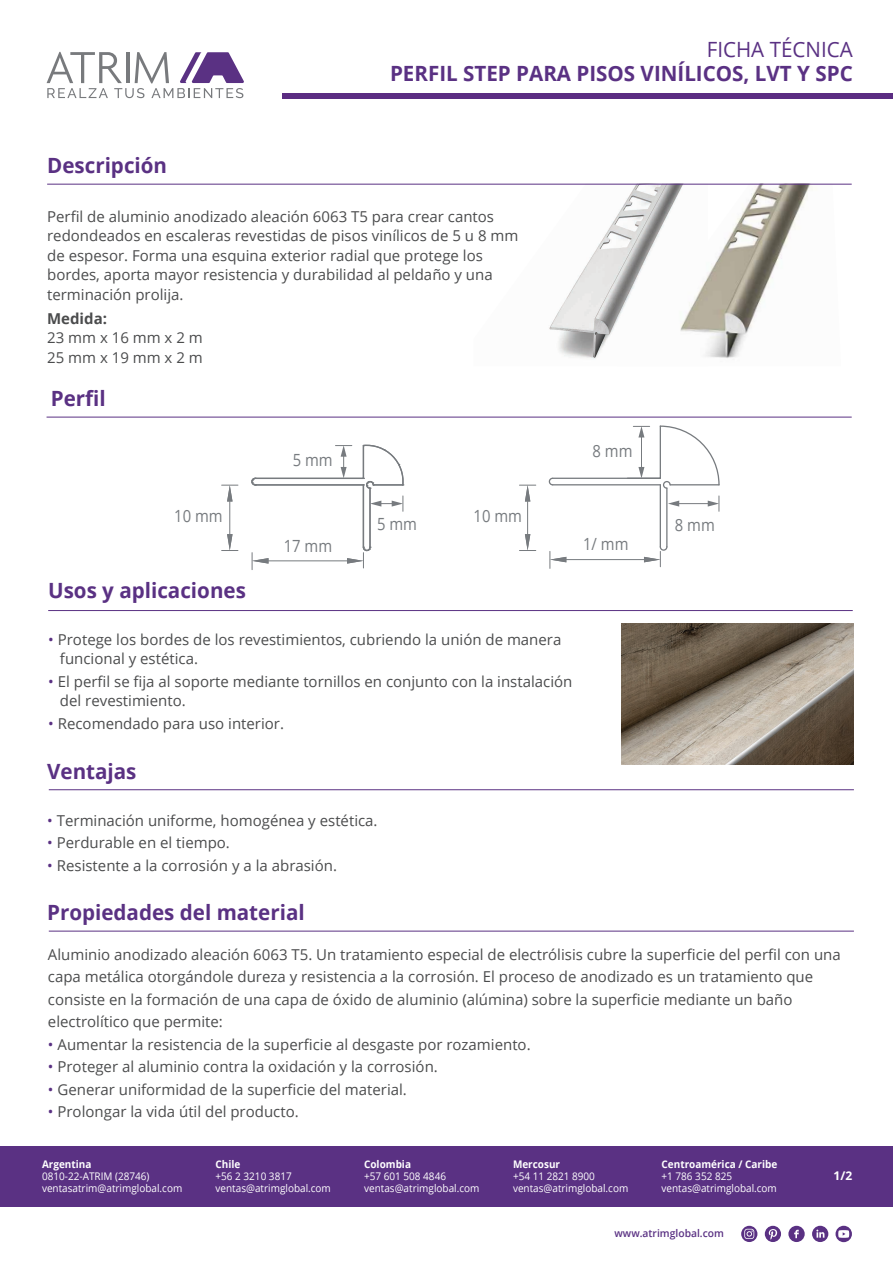
<style>
.page{position:relative;width:893px;height:1263px;background:#fff}
.page>*{position:absolute;margin:0;border:0;box-sizing:border-box;transform-origin:0 0}
.t1{font:700 21px "Open Sans";color:#5a3183}
.t2{font:21px "Open Sans";color:#5a3183}
.t3{font:16.8px "Open Sans";color:#777b7f;scale:.88 1}
.t4{font:15px/19.5px "Open Sans";color:#4b4c4d}
.t5{font:700 15px "Open Sans";color:#4b4c4d}
.t6{font:700 12px "Open Sans";color:#fff}
.t7{font:10.5px/12px "Open Sans";color:#fff;scale:.95 1}
.t8{font:700 10.5px "Open Sans";color:#fff;scale:.95 1}
.t9{font:600 10.5px "Open Sans";color:#5a3183}
.s1{color:#5a3183}
</style>
<div class="page">
<img style="left:549px;top:216px;width:68px;height:143px">
<img style="left:617px;top:185px;width:196px;height:173px">
<hr style="left:47px;top:184px;width:805px;height:1px;background:#5a3183">
<hr style="left:47px;top:417px;width:805px;height:1px;background:#5a3183">
<hr style="left:49px;top:789px;width:805px;height:1px;background:#5a3183">
<hr style="left:49px;top:931px;width:805px;height:1px;background:#5a3183">
<hr style="left:48px;top:610px;width:805px;height:1px;background:#5a3183">
<svg style="left:47px;top:52px;width:197px;height:46px"></svg>
<div style="left:282px;top:93px;width:611px;height:5px;background:#5b2c82"></div>
<div style="left:0;top:1146px;width:893px;height:61px;background:#5a3183"></div>
<svg style="left:812px;top:1226px;width:16px;height:16px"></svg>
<svg style="left:788px;top:1226px;width:17px;height:16px"></svg>
<svg style="left:765px;top:1226px;width:16px;height:16px"></svg>
<svg style="left:741px;top:1226px;width:16px;height:16px"></svg>
<svg style="left:835px;top:1226px;width:17px;height:16px"></svg>
<img style="left:621px;top:623px;width:233px;height:141px">
<hr style="left:363px;top:485px;width:1px;height:62px;background:#777b7f">
<hr style="left:369px;top:488px;width:2px;height:59px;background:#777b7f">
<svg style="left:251px;top:444px;width:153px;height:45px"></svg>
<hr style="left:229px;top:501px;width:1px;height:33px;background:#777b7f">
<svg style="left:222px;top:485px;width:16px;height:16px"></svg>
<svg style="left:222px;top:534px;width:16px;height:17px"></svg>
<svg style="left:370px;top:496px;width:34px;height:15px"></svg>
<hr style="left:268px;top:560px;width:79px;height:1px;background:#777b7f">
<svg style="left:347px;top:546px;width:24px;height:22px"></svg>
<svg style="left:252px;top:553px;width:16px;height:17px"></svg>
<hr style="left:675px;top:503px;width:37px;height:1px;background:#777b7f">
<svg style="left:668px;top:501px;width:11px;height:6px"></svg>
<hr style="left:527px;top:501px;width:1px;height:33px;background:#777b7f">
<svg style="left:519px;top:485px;width:17px;height:16px"></svg>
<svg style="left:519px;top:534px;width:17px;height:17px"></svg>
<svg style="left:708px;top:496px;width:12px;height:15px"></svg>
<hr style="left:566px;top:559px;width:78px;height:1px;background:#777b7f">
<svg style="left:550px;top:551px;width:16px;height:17px"></svg>
<svg style="left:548px;top:425px;width:172px;height:64px"></svg>
<hr style="left:666px;top:488px;width:1px;height:59px;background:#777b7f">
<svg style="left:644px;top:545px;width:24px;height:22px"></svg>
<hr style="left:660px;top:485px;width:1px;height:62px;background:#777b7f">
<hr style="left:627px;top:478px;width:33px;height:1px;background:#777b7f">
<h1 class="t2" style="left:707px;top:35px;width:147px">FICHA TÉCNICA</h1>
<h1 class="t1" style="left:390px;top:59px;width:464px">PERFIL STEP PARA PISOS VINÍLICOS, LVT Y SPC</h1>
<h1 class="t1" style="left:47px;top:151px;width:121px">Descripción</h1>
<p class="t4" style="left:47px;top:206px;width:473px">Perfil de aluminio anodizado aleación 6063 T5 para crear cantos redondeados en escaleras revestidas de pisos vinílicos de 5 u 8 mm de espesor. Forma una esquina exterior radial que protege los bordes, aporta mayor resistencia y durabilidad al peldaño y una terminación prolija.</p>
<p class="t5" style="left:47px;top:308px;width:61px">Medida:</p>
<p class="t4" style="left:47px;top:328px;width:157px">23 mm x 16 mm x 2 m<br>25 mm x 19 mm x 2 m</p>
<h1 class="t1" style="left:51px;top:384px;width:56px">Perfil</h1>
<p class="t3" style="left:293px;top:448px;width:47px">5 mm</p>
<p class="t3" style="left:593px;top:439px;width:47px">8 mm</p>
<p class="t3" style="left:174px;top:504px;width:57px">10 mm</p>
<p class="t3" style="left:474px;top:504px;width:57px">10 mm</p>
<p class="t3" style="left:377px;top:512px;width:47px">5 mm</p>
<h1 class="t1" style="left:48px;top:576px;width:199px">Usos y aplicaciones</h1>
<p class="t3" style="left:284px;top:534px;width:57px">17 mm</p>
<p class="t4" style="left:60px;top:629px;width:503px;text-indent:-12px"><span class="s1">•</span> Protege los bordes de los revestimientos, cubriendo la unión de manera funcional y estética.</p>
<p class="t4" style="left:60px;top:671px;width:514px;text-indent:-12px"><span class="s1">•</span> El perfil se fija al soporte mediante tornillos en conjunto con la instalación del revestimiento.</p>
<p class="t4" style="left:48px;top:713px;width:237px"><span class="s1">•</span> Recomendado para uso interior.</p>
<h1 class="t1" style="left:47px;top:756px;width:91px">Ventajas</h1>
<p class="t4" style="left:47px;top:810px;width:332px"><span class="s1">•</span> Terminación uniforme, homogénea y estética.</p>
<p class="t4" style="left:47px;top:833px;width:184px"><span class="s1">•</span> Perdurable en el tiempo.</p>
<p class="t4" style="left:47px;top:855px;width:291px"><span class="s1">•</span> Resistente a la corrosión y a la abrasión.</p>
<h1 class="t1" style="left:47px;top:898px;width:259px">Propiedades del material</h1>
<p class="t3" style="left:583px;top:532px;width:53px">1/ mm</p>
<p class="t3" style="left:675px;top:513px;width:47px">8 mm</p>
<p class="t4" style="left:48px;top:942px;width:794px;line-height:22.5px">Aluminio anodizado aleación 6063 T5. Un tratamiento especial de electrólisis cubre la superficie del perfil con una capa metálica otorgándole dureza y resistencia a la corrosión. El proceso de anodizado es un tratamiento que consiste en la formación de una capa de óxido de aluminio (alúmina) sobre la superficie mediante un baño electrolítico que permite:</p>
<p class="t4" style="left:48px;top:1034px;width:484px"><span class="s1">•</span> Aumentar la resistencia de la superficie al desgaste por rozamiento.</p>
<p class="t4" style="left:48px;top:1056px;width:391px"><span class="s1">•</span> Proteger al aluminio contra la oxidación y la corrosión.</p>
<p class="t4" style="left:48px;top:1079px;width:360px"><span class="s1">•</span> Generar uniformidad de la superficie del material.</p>
<p class="t4" style="left:48px;top:1101px;width:252px"><span class="s1">•</span> Prolongar la vida útil del producto.</p>
<p class="t8" style="left:42px;top:1156px;width:54px">Argentina</p>
<p class="t7" style="left:42px;top:1170px;width:149px">0810-22-ATRIM (28746) ventasatrim@atrimglobal.com</p>
<p class="t8" style="left:216px;top:1156px;width:28px">Chile</p>
<p class="t7" style="left:216px;top:1170px;width:123px">+56 2 3210 3817 ventas@atrimglobal.com</p>
<p class="t8" style="left:364px;top:1156px;width:51px">Colombia</p>
<p class="t7" style="left:364px;top:1170px;width:123px">+57 601 508 4846 ventas@atrimglobal.com</p>
<p class="t8" style="left:662px;top:1156px;width:123px">Centroamérica / Caribe</p>
<p class="t7" style="left:662px;top:1170px;width:123px">+1 786 352 825 ventas@atrimglobal.com</p>
<p class="t9" style="left:615px;top:1226px;width:111px">www.atrimglobal.com</p>
<p class="t8" style="left:513px;top:1156px;width:51px">Mercosur</p>
<p class="t7" style="left:513px;top:1170px;width:123px">+54 11 2821 8900 ventas@atrimglobal.com</p>
<p class="t6" style="left:834px;top:1167px;width:20px">1/2</p>
</div>
